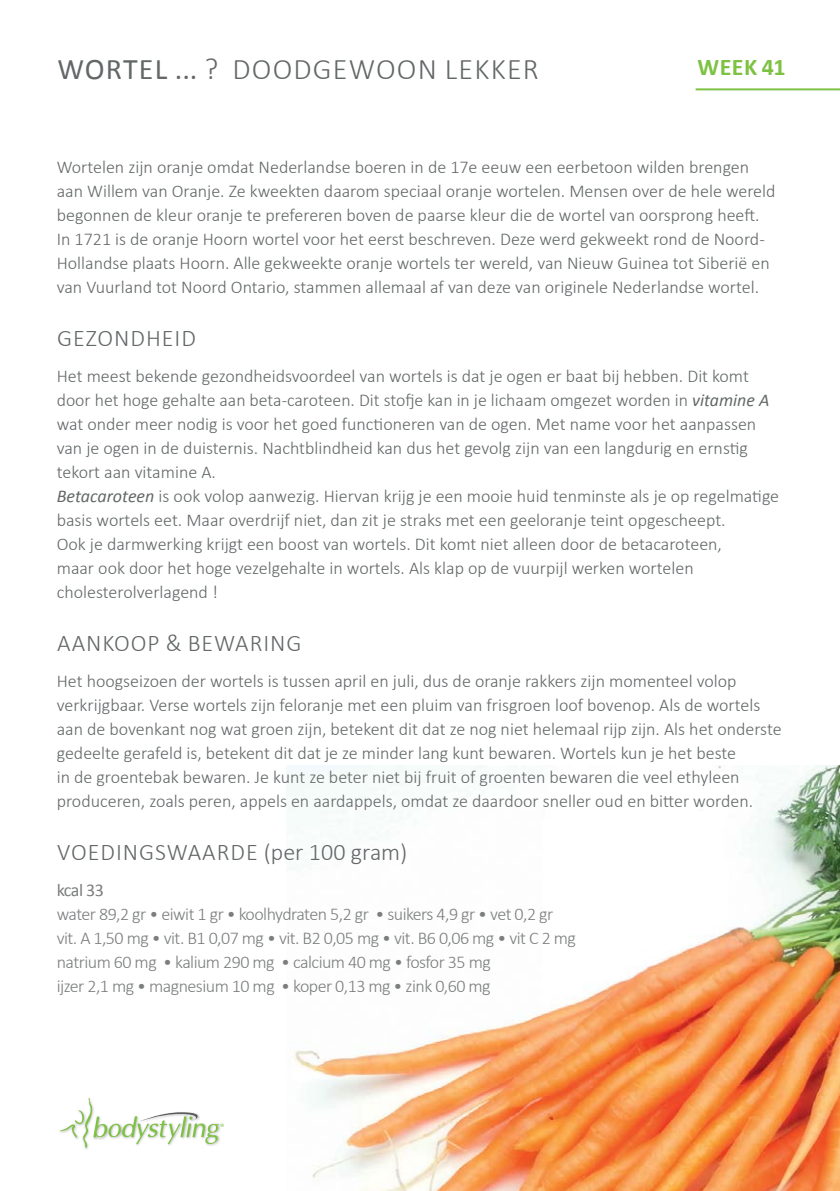
<style>
.page{position:relative;width:840px;height:1191px;background:#fff}
.page>*{position:absolute;margin:0;border:0;box-sizing:border-box;transform-origin:0 0}
.t1{font:300 30px "Calibri";letter-spacing:.04em;color:#636768}
.t2{font:300 24px "Calibri";letter-spacing:.04em;color:#636768}
.t3{font:700 24px "Calibri";letter-spacing:.02em;color:#7dc242}
.t4{font:300 18px/24px "Calibri";color:#636768}
.t5{font:300 18px/24px "Calibri";letter-spacing:-.03em;color:#7b7d7e}
.t6{font:18px "Calibri";letter-spacing:-.035em;color:#7b7d7e}
.s1{font-weight:400}
.s2{font-weight:400;font-style:italic}
</style>
<div class="page">
<hr style="left:695px;top:88px;width:144px;height:2px;background:#7dc242">
<svg style="left:59px;top:1098px;width:165px;height:49px"></svg>
<img style="left:286px;top:765px;width:553px;height:426px">
<h1 class="t1" style="left:57px;top:51px;width:483px"><span class="s1">WORTEL ...</span> ? DOODGEWOON LEKKER</h1>
<h2 class="t3" style="left:697px;top:51px;width:89px">WEEK 41</h2>
<p class="t4" style="left:57px;top:154px;width:719px">Wortelen zijn oranje omdat Nederlandse boeren in de 17e eeuw een eerbetoon wilden brengen aan Willem van Oranje. Ze kweekten daarom speciaal oranje wortelen. Mensen over de hele wereld begonnen de kleur oranje te prefereren boven de paarse kleur die de wortel van oorsprong heeft.<br>In 1721 is de oranje Hoorn wortel voor het eerst beschreven. Deze werd gekweekt rond de Noord-Hollandse plaats Hoorn. Alle gekweekte oranje wortels ter wereld, van Nieuw Guinea tot Siberië en van Vuurland tot Noord Ontario, stammen allemaal af van deze van originele Nederlandse wortel.</p>
<h2 class="t2" style="left:57px;top:323px;width:140px">GEZONDHEID</h2>
<p class="t4" style="left:57px;top:363px;width:723px">Het meest bekende gezondheidsvoordeel van wortels is dat je ogen er baat bij hebben. Dit komt door het hoge gehalte aan beta-caroteen. Dit stofje kan in je lichaam omgezet worden in <span class="s2">vitamine A </span>wat onder meer nodig is voor het goed functioneren van de ogen. Met name voor het aanpassen van je ogen in de duisternis. Nachtblindheid kan dus het gevolg zijn van een langdurig en ernstig tekort aan vitamine A.<br><span class="s2">Betacaroteen</span> is ook volop aanwezig. Hiervan krijg je een mooie huid tenminste als je op regelmatige basis wortels eet. Maar overdrijf niet, dan zit je straks met een geeloranje teint opgescheept.<br>Ook je darmwerking krijgt een boost van wortels. Dit komt niet alleen door de betacaroteen,<br>maar ook door het hoge vezelgehalte in wortels. Als klap op de vuurpijl werken wortelen cholesterolverlagend !</p>
<h2 class="t2" style="left:57px;top:628px;width:246px">AANKOOP &amp; BEWARING</h2>
<p class="t4" style="left:57px;top:668px;width:726px">Het hoogseizoen der wortels is tussen april en juli, dus de oranje rakkers zijn momenteel volop verkrijgbaar. Verse wortels zijn feloranje met een pluim van frisgroen loof bovenop. Als de wortels aan de bovenkant nog wat groen zijn, betekent dit dat ze nog niet helemaal rijp zijn. Als het onderste gedeelte gerafeld is, betekent dit dat je ze minder lang kunt bewaren. Wortels kun je het beste<br>in de groentebak bewaren. Je kunt ze beter niet bij fruit of groenten bewaren die veel ethyleen produceren, zoals peren, appels en aardappels, omdat ze daardoor sneller oud en bitter worden.</p>
<h2 class="t2" style="left:57px;top:836px;width:351px">VOEDINGSWAARDE (per 100 gram)</h2>
<p class="t6" style="left:57px;top:878px;width:49px">kcal 33</p>
<p class="t5" style="left:57px;top:900px;width:520px">water 89,2 gr • eiwit 1 gr • koolhydraten 5,2 gr • suikers 4,9 gr • vet 0,2 gr vit. A 1,50 mg • vit. B1 0,07 mg • vit. B2 0,05 mg • vit. B6 0,06 mg • vit C 2 mg natrium 60 mg • kalium 290 mg • calcium 40 mg • fosfor 35 mg<br>ijzer 2,1 mg • magnesium 10 mg • koper 0,13 mg • zink 0,60 mg</p>
</div>
